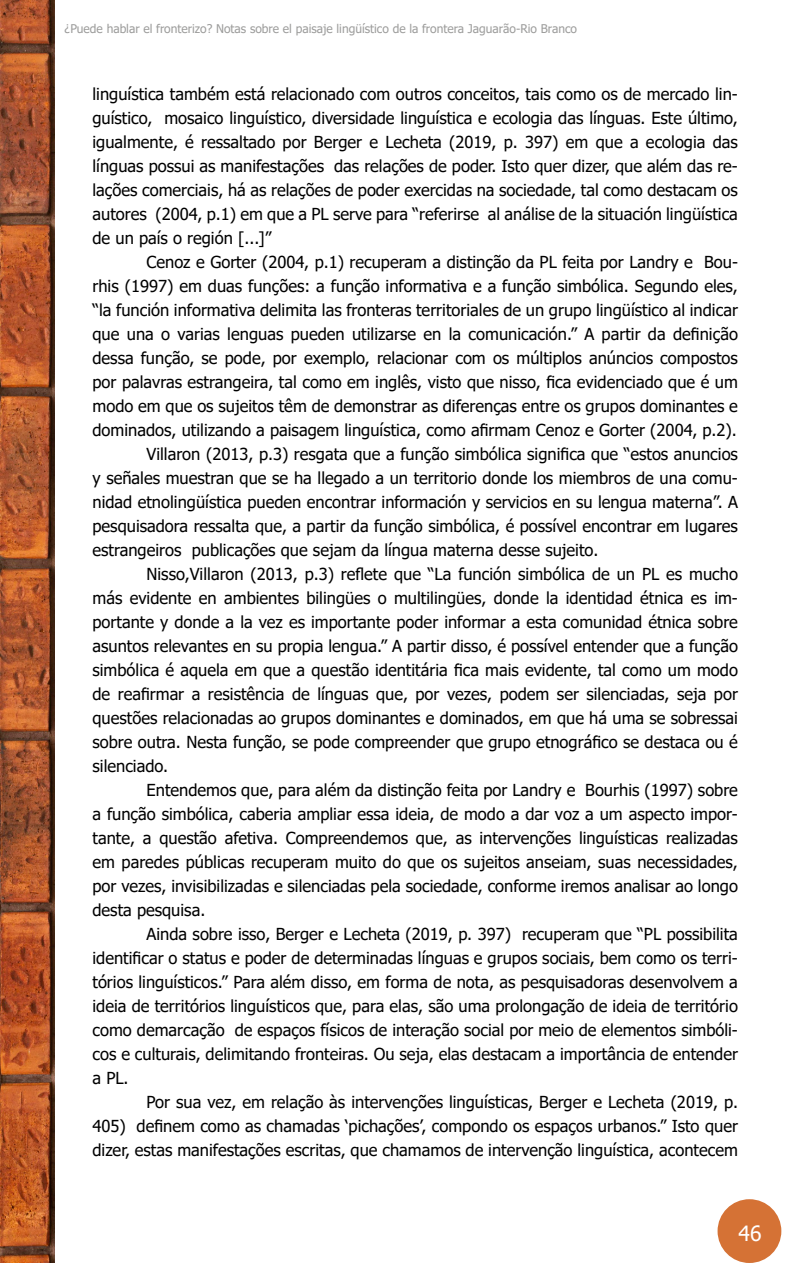
<style>
.page{position:relative;width:792px;height:1263px;background:#fff}
.page>*{position:absolute;margin:0;border:0;box-sizing:border-box;transform-origin:0 0}
.t1{font:21px "Tahoma";color:#fff}
.t2{font:16.5px/24px "Tahoma";color:#000;text-align:justify}
.t3{font:12px "Tahoma";color:#9d9d9c}
</style>
<div class="page">
<img style="left:0;top:0;width:54px;height:1263px">
<div style="left:717px;top:1199px;width:64px;height:64px;background:#d57235;border-radius:50%"></div>
<p class="t3" style="left:65px;top:20px;width:514px">¿Puede hablar el fronterizo? Notas sobre el paisaje lingüístico de la frontera Jaguarão-Rio Branco</p>
<p class="t2" style="left:92px;top:83px;width:647px">linguística também está relacionado com outros conceitos, tais como os de mercado lin&shy;guístico, mosaico linguístico, diversidade linguística e ecologia das línguas. Este último, igualmente, é ressaltado por Berger e Lecheta (2019, p. 397) em que a ecologia das línguas possui as manifestações das relações de poder. Isto quer dizer, que além das re&shy;lações comerciais, há as relações de poder exercidas na sociedade, tal como destacam os autores (2004, p.1) em que a PL serve para “referirse al análise de la situación lingüística de un país o región [...]”</p>
<p class="t2" style="left:146px;top:251px;width:593px">Cenoz e Gorter (2004, p.1) recuperam a distinção da PL feita por Landry e Bou-</p>
<p class="t2" style="left:92px;top:275px;width:647px">rhis (1997) em duas funções: a função informativa e a função simbólica. Segundo eles,</p>
<p class="t2" style="left:92px;top:299px;width:647px">“la función informativa delimita las fronteras territoriales de un grupo lingüístico al indicar</p>
<p class="t2" style="left:92px;top:323px;width:647px">que una o varias lenguas pueden utilizarse en la comunicación.” A partir da definição</p>
<p class="t2" style="left:92px;top:347px;width:647px">dessa função, se pode, por exemplo, relacionar com os múltiplos anúncios compostos</p>
<p class="t2" style="left:92px;top:371px;width:647px">por palavras estrangeira, tal como em inglês, visto que nisso, fica evidenciado que é um</p>
<p class="t2" style="left:92px;top:395px;width:647px">modo em que os sujeitos têm de demonstrar as diferenças entre os grupos dominantes e</p>
<p class="t2" style="left:92px;top:419px;width:646px">dominados, utilizando a paisagem linguística, como afirmam Cenoz e Gorter (2004, p.2).</p>
<p class="t2" style="left:146px;top:443px;width:593px">Villaron (2013, p.3) resgata que a função simbólica significa que “estos anuncios</p>
<p class="t2" style="left:92px;top:467px;width:647px">y señales muestran que se ha llegado a un territorio donde los miembros de una comu-</p>
<p class="t2" style="left:92px;top:491px;width:647px">nidad etnolingüística pueden encontrar información y servicios en su lengua materna”. A</p>
<p class="t2" style="left:92px;top:515px;width:647px">pesquisadora ressalta que, a partir da função simbólica, é possível encontrar em lugares</p>
<p class="t2" style="left:92px;top:539px;width:507px">estrangeiros publicações que sejam da língua materna desse sujeito.</p>
<p class="t2" style="left:146px;top:563px;width:593px">Nisso,Villaron (2013, p.3) reflete que “La función simbólica de un PL es mucho</p>
<p class="t2" style="left:92px;top:587px;width:647px">más evidente en ambientes bilingües o multilingües, donde la identidad étnica es im-</p>
<p class="t2" style="left:92px;top:611px;width:647px">portante y donde a la vez es importante poder informar a esta comunidad étnica sobre</p>
<p class="t2" style="left:92px;top:635px;width:647px">asuntos relevantes en su propia lengua.” A partir disso, é possível entender que a função</p>
<p class="t2" style="left:92px;top:659px;width:647px">simbólica é aquela em que a questão identitária fica mais evidente, tal como um modo</p>
<p class="t2" style="left:92px;top:683px;width:647px">de reafirmar a resistência de línguas que, por vezes, podem ser silenciadas, seja por</p>
<p class="t2" style="left:92px;top:707px;width:647px">questões relacionadas ao grupos dominantes e dominados, em que há uma se sobressai</p>
<p class="t2" style="left:92px;top:731px;width:647px">sobre outra. Nesta função, se pode compreender que grupo etnográfico se destaca ou é</p>
<p class="t2" style="left:92px;top:755px;width:77px">silenciado.</p>
<p class="t2" style="left:146px;top:779px;width:593px">Entendemos que, para além da distinção feita por Landry e Bourhis (1997) sobre</p>
<p class="t2" style="left:92px;top:803px;width:647px">a função simbólica, caberia ampliar essa ideia, de modo a dar voz a um aspecto impor-</p>
<p class="t2" style="left:92px;top:827px;width:647px">tante, a questão afetiva. Compreendemos que, as intervenções linguísticas realizadas</p>
<p class="t2" style="left:92px;top:851px;width:647px">em paredes públicas recuperam muito do que os sujeitos anseiam, suas necessidades,</p>
<p class="t2" style="left:92px;top:875px;width:647px">por vezes, invisibilizadas e silenciadas pela sociedade, conforme iremos analisar ao longo</p>
<p class="t2" style="left:92px;top:899px;width:114px">desta pesquisa.</p>
<p class="t2" style="left:146px;top:923px;width:593px">Ainda sobre isso, Berger e Lecheta (2019, p. 397) recuperam que “PL possibilita</p>
<p class="t2" style="left:92px;top:947px;width:647px">identificar o status e poder de determinadas línguas e grupos sociais, bem como os terri-</p>
<p class="t2" style="left:92px;top:971px;width:647px">tórios linguísticos.” Para além disso, em forma de nota, as pesquisadoras desenvolvem a</p>
<p class="t2" style="left:92px;top:995px;width:647px">ideia de territórios linguísticos que, para elas, são uma prolongação de ideia de território</p>
<p class="t2" style="left:92px;top:1019px;width:647px">como demarcação de espaços físicos de interação social por meio de elementos simbóli-</p>
<p class="t2" style="left:92px;top:1043px;width:647px">cos e culturais, delimitando fronteiras. Ou seja, elas destacam a importância de entender</p>
<p class="t2" style="left:92px;top:1067px;width:38px">a PL.</p>
<p class="t2" style="left:146px;top:1091px;width:593px">Por sua vez, em relação às intervenções linguísticas, Berger e Lecheta (2019, p.</p>
<p class="t2" style="left:92px;top:1115px;width:647px">405) definem como as chamadas ‘pichações’, compondo os espaços urbanos.” Isto quer</p>
<p class="t2" style="left:92px;top:1139px;width:647px">dizer, estas manifestações escritas, que chamamos de intervenção linguística, acontecem</p>
<p class="t1" style="left:738px;top:1219px;width:24px">46</p>
</div>
